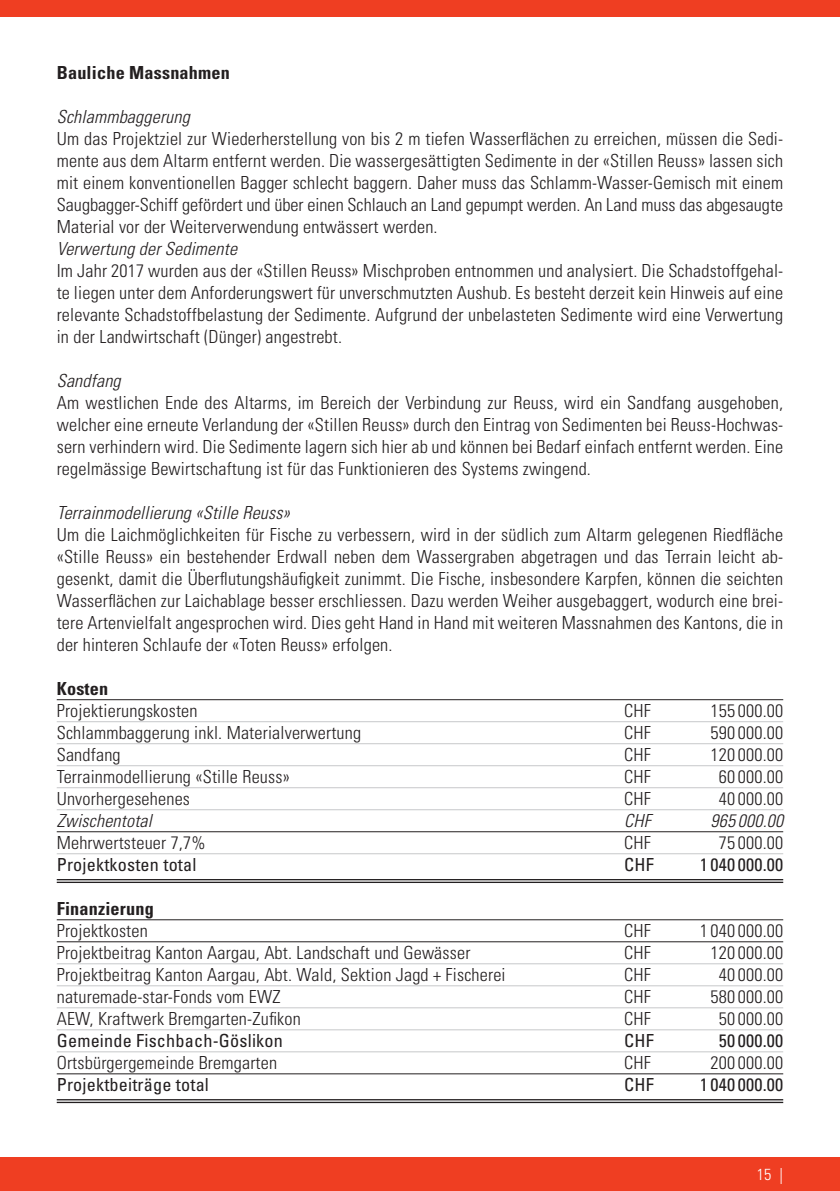
<style>
.page{position:relative;width:840px;height:1191px;background:#fff}
.page>*{position:absolute;margin:0;border:0;box-sizing:border-box;transform-origin:0 0}
.t1{font:300 condensed 18px/22px "Univers LT Std";letter-spacing:.01em;color:#231f20;text-align:justify}
.t2{font:italic 300 condensed 18px "Univers LT Std";letter-spacing:.01em;color:#231f20}
.t3{font:condensed 18px "Univers LT Std";letter-spacing:.01em;color:#231f20}
.t4{font:700 condensed 18px "Univers LT Std";letter-spacing:.01em;color:#231f20}
.t5{font:300 condensed 16px "Univers LT Std";color:#fff}
</style>
<div class="page">
<div style="left:0;top:1157px;width:839px;height:34px;background:#ef3e22"></div>
<div style="left:0;top:0;width:839px;height:17px;background:#ef3e22"></div>
<hr style="left:57px;top:699px;width:725px;height:1px;background:#231f20">
<hr style="left:57px;top:721px;width:725px;height:1px;background:#c7c8ca">
<hr style="left:57px;top:743px;width:725px;height:1px;background:#c7c8ca">
<hr style="left:57px;top:765px;width:725px;height:1px;background:#c7c8ca">
<hr style="left:57px;top:787px;width:725px;height:1px;background:#c7c8ca">
<hr style="left:57px;top:809px;width:725px;height:1px;background:#c7c8ca">
<hr style="left:57px;top:831px;width:725px;height:1px;background:#231f20">
<hr style="left:57px;top:853px;width:725px;height:1px;background:#c7c8ca">
<hr style="left:57px;top:879px;width:725px;height:1px;background:#231f20">
<hr style="left:57px;top:881px;width:725px;height:2px;background:#231f20">
<hr style="left:57px;top:919px;width:725px;height:1px;background:#231f20">
<hr style="left:57px;top:941px;width:725px;height:1px;background:#231f20">
<hr style="left:57px;top:963px;width:725px;height:1px;background:#c7c8ca">
<hr style="left:57px;top:985px;width:725px;height:1px;background:#c7c8ca">
<hr style="left:57px;top:1007px;width:725px;height:1px;background:#c7c8ca">
<hr style="left:57px;top:1029px;width:725px;height:1px;background:#c7c8ca">
<hr style="left:57px;top:1051px;width:725px;height:1px;background:#c7c8ca">
<hr style="left:57px;top:1073px;width:725px;height:1px;background:#231f20">
<hr style="left:57px;top:1099px;width:725px;height:1px;background:#231f20">
<hr style="left:57px;top:1101px;width:725px;height:2px;background:#231f20">
<p class="t4" style="left:57px;top:61px;width:174px">Bauliche Massnahmen</p>
<p class="t2" style="left:57px;top:106px;width:134px">Schlammbaggerung</p>
<p class="t1" style="left:57px;top:127px;width:727px">Um das Projektziel zur Wiederherstellung von bis 2 m tiefen Wasserflächen zu erreichen, müssen die Sedi&shy;mente aus dem Altarm entfernt werden. Die wassergesättigten Sedimente in der «Stillen Reuss» lassen sich mit einem konventionellen Bagger schlecht baggern. Daher muss das Schlamm-Wasser-Gemisch mit einem Saugbagger-Schiff gefördert und über einen Schlauch an Land gepumpt werden. An Land muss das abgesaugte Material vor der Weiterverwendung entwässert werden.</p>
<p class="t2" style="left:57px;top:238px;width:182px">Verwertung der Sedimente</p>
<p class="t1" style="left:57px;top:259px;width:727px">Im Jahr 2017 wurden aus der «Stillen Reuss» Mischproben entnommen und analysiert. Die Schadstoffgehal&shy;te liegen unter dem Anforderungswert für unverschmutzten Aushub. Es besteht derzeit kein Hinweis auf eine relevante Schadstoffbelastung der Sedimente. Aufgrund der unbelasteten Sedimente wird eine Verwertung in der Landwirtschaft (Dünger) angestrebt.</p>
<p class="t2" style="left:57px;top:370px;width:65px">Sandfang</p>
<p class="t1" style="left:57px;top:391px;width:727px">Am westlichen Ende des Altarms, im Bereich der Verbindung zur Reuss, wird ein Sandfang ausgehoben, welcher eine erneute Verlandung der «Stillen Reuss» durch den Eintrag von Sedimenten bei Reuss-Hochwas&shy;sern verhindern wird. Die Sedimente lagern sich hier ab und können bei Bedarf einfach entfernt werden. Eine regelmässige Bewirtschaftung ist für das Funktionieren des Systems zwingend.</p>
<p class="t2" style="left:57px;top:502px;width:234px">Terrainmodellierung «Stille Reuss»</p>
<p class="t1" style="left:57px;top:523px;width:727px">Um die Laichmöglichkeiten für Fische zu verbessern, wird in der südlich zum Altarm gelegenen Riedfläche «Stille Reuss» ein bestehender Erdwall neben dem Wassergraben abgetragen und das Terrain leicht ab&shy;gesenkt, damit die Überflutungshäufigkeit zunimmt. Die Fische, insbesondere Karpfen, können die seichten Wasserflächen zur Laichablage besser erschliessen. Dazu werden Weiher ausgebaggert, wodurch eine brei&shy;tere Artenvielfalt angesprochen wird. Dies geht Hand in Hand mit weiteren Massnahmen des Kantons, die in der hinteren Schlaufe der «Toten Reuss» erfolgen.</p>
<p class="t4" style="left:57px;top:677px;width:53px">Kosten</p>
<p class="t1" style="left:57px;top:699px;width:142px">Projektierungskosten</p>
<p class="t1" style="left:624px;top:699px;width:28px">CHF</p>
<p class="t1" style="left:710px;top:699px;width:74px">155 000.00</p>
<p class="t1" style="left:57px;top:721px;width:306px">Schlammbaggerung inkl. Materialverwertung</p>
<p class="t1" style="left:624px;top:721px;width:28px">CHF</p>
<p class="t1" style="left:710px;top:721px;width:74px">590 000.00</p>
<p class="t1" style="left:57px;top:743px;width:65px">Sandfang</p>
<p class="t1" style="left:624px;top:743px;width:28px">CHF</p>
<p class="t1" style="left:710px;top:743px;width:74px">120 000.00</p>
<p class="t1" style="left:57px;top:765px;width:234px">Terrainmodellierung «Stille Reuss»</p>
<p class="t1" style="left:624px;top:765px;width:28px">CHF</p>
<p class="t1" style="left:718px;top:765px;width:66px">60 000.00</p>
<p class="t1" style="left:57px;top:787px;width:135px">Unvorhergesehenes</p>
<p class="t1" style="left:624px;top:787px;width:28px">CHF</p>
<p class="t1" style="left:718px;top:787px;width:66px">40 000.00</p>
<p class="t2" style="left:57px;top:810px;width:97px">Zwischentotal</p>
<p class="t2" style="left:624px;top:810px;width:28px">CHF</p>
<p class="t2" style="left:710px;top:810px;width:74px">965 000.00</p>
<p class="t1" style="left:57px;top:831px;width:150px">Mehrwertsteuer 7,7%</p>
<p class="t1" style="left:624px;top:831px;width:28px">CHF</p>
<p class="t1" style="left:718px;top:831px;width:66px">75 000.00</p>
<p class="t3" style="left:57px;top:853px;width:141px">Projektkosten total</p>
<p class="t3" style="left:624px;top:853px;width:31px">CHF</p>
<p class="t3" style="left:699px;top:853px;width:85px">1 040 000.00</p>
<p class="t4" style="left:57px;top:897px;width:98px">Finanzierung</p>
<p class="t1" style="left:57px;top:919px;width:93px">Projektkosten</p>
<p class="t1" style="left:624px;top:919px;width:28px">CHF</p>
<p class="t1" style="left:699px;top:919px;width:85px">1 040 000.00</p>
<p class="t1" style="left:57px;top:941px;width:415px">Projektbeitrag Kanton Aargau, Abt. Landschaft und Gewässer</p>
<p class="t1" style="left:624px;top:941px;width:28px">CHF</p>
<p class="t1" style="left:710px;top:941px;width:74px">120 000.00</p>
<p class="t1" style="left:57px;top:963px;width:450px">Projektbeitrag Kanton Aargau, Abt. Wald, Sektion Jagd + Fischerei</p>
<p class="t1" style="left:624px;top:963px;width:28px">CHF</p>
<p class="t1" style="left:718px;top:963px;width:66px">40 000.00</p>
<p class="t1" style="left:57px;top:985px;width:225px">naturemade-star-Fonds vom EWZ</p>
<p class="t1" style="left:624px;top:985px;width:28px">CHF</p>
<p class="t1" style="left:710px;top:985px;width:74px">580 000.00</p>
<p class="t1" style="left:57px;top:1007px;width:245px">AEW, Kraftwerk Bremgarten-Zufikon</p>
<p class="t1" style="left:624px;top:1007px;width:28px">CHF</p>
<p class="t1" style="left:718px;top:1007px;width:66px">50 000.00</p>
<p class="t3" style="left:57px;top:1029px;width:227px">Gemeinde Fischbach-Göslikon</p>
<p class="t3" style="left:624px;top:1029px;width:31px">CHF</p>
<p class="t3" style="left:718px;top:1029px;width:66px">50 000.00</p>
<p class="t1" style="left:57px;top:1051px;width:222px">Ortsbürgergemeinde Bremgarten</p>
<p class="t1" style="left:624px;top:1051px;width:28px">CHF</p>
<p class="t1" style="left:710px;top:1051px;width:74px">200 000.00</p>
<p class="t3" style="left:57px;top:1073px;width:154px">Projektbeiträge total</p>
<p class="t3" style="left:624px;top:1073px;width:31px">CHF</p>
<p class="t3" style="left:699px;top:1073px;width:85px">1 040 000.00</p>
<p class="t5" style="left:756px;top:1164px;width:28px">15 |</p>
</div>
